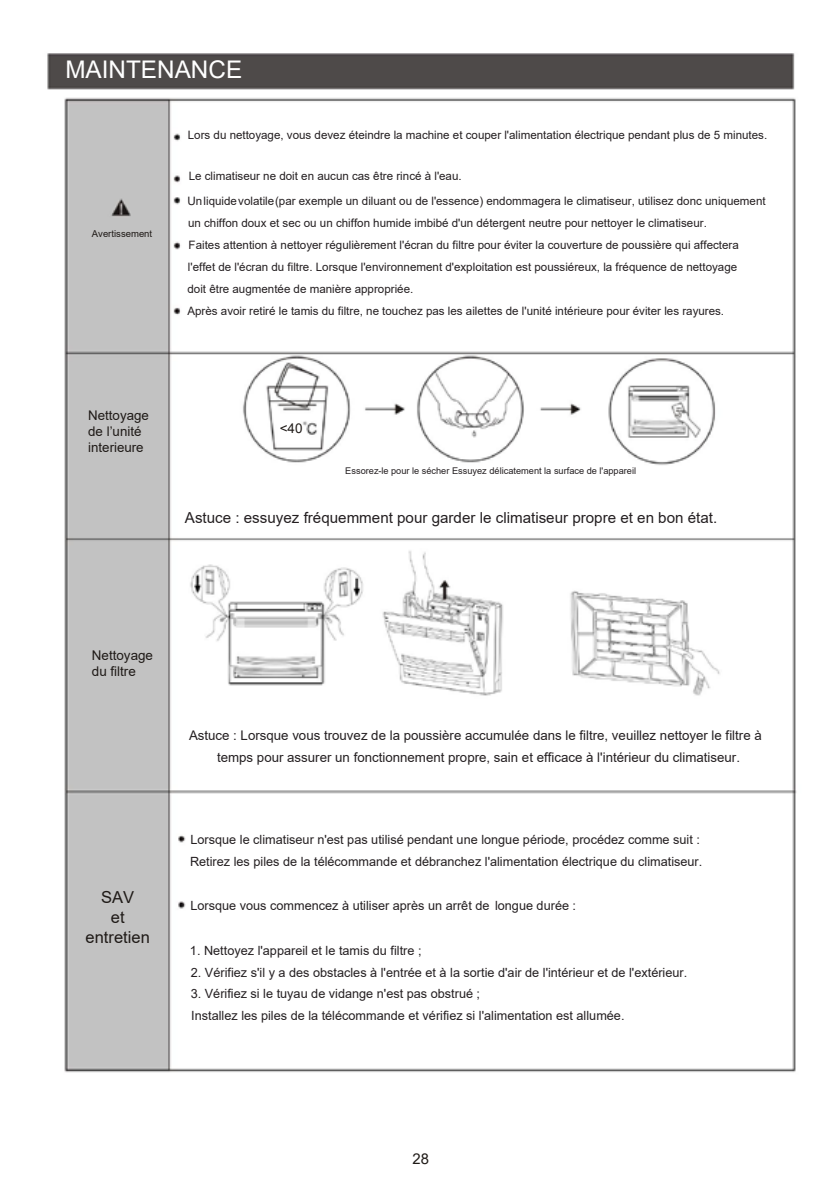
<style>
.page{position:relative;width:840px;height:1192px;background:#fff}
.page>*{position:absolute;margin:0;border:0;box-sizing:border-box;transform-origin:0 0}
.t1{font:24.4px "Arial";color:#fff}
.t2{font:16.6px/19.8px "Arial";color:#1f1a17;text-align:center}
.t3{font:15.2px "Arial";color:#241f21}
.t4{font:14.8px "Arial";color:#1f1a17}
.t5{font:13.4px/16px "Arial";color:#1f1a17}
.t6{font:13.2px/22px "Arial";color:#241f21;text-align:center}
.t7{font:12.6px/22px "Arial";color:#241f21}
.t8{font:11.6px/22px "Arial";color:#241f21}
.t9{font:9.6px "Arial";color:#1f1a17}
.t10{font:9.2px "Arial";color:#241f21}
</style>
<div class="page">
<img style="left:47px;top:53px;width:750px;height:1020px">
<h1 class="t1" style="left:65px;top:53px;width:178px">MAINTENANCE</h1>
<p class="t8" style="left:188px;top:124px;width:581px">Lors du nettoyage, vous devez éteindre la machine et couper l'alimentation électrique pendant plus de 5 minutes.</p>
<p class="t9" style="left:92px;top:227px;width:62px">Avertissement</p>
<p class="t8" style="left:189px;top:165px;width:275px">Le climatiseur ne doit en aucun cas être rincé à l'eau.</p>
<p class="t8" style="left:188px;top:190px;width:580px">Un liquide volatile (par exemple un diluant ou de l'essence) endommagera le climatiseur, utilisez donc uniquement un chiffon doux et sec ou un chiffon humide imbibé d'un détergent neutre pour nettoyer le climatiseur.</p>
<p class="t8" style="left:187px;top:234px;width:553px">Faites attention à nettoyer régulièrement l'écran du filtre pour éviter la couverture de poussière qui affectera l'effet de l'écran du filtre. Lorsque l'environnement d'exploitation est poussiéreux, la fréquence de nettoyage doit être augmentée de manière appropriée.</p>
<p class="t8" style="left:187px;top:299px;width:538px">Après avoir retiré le tamis du filtre, ne touchez pas les ailettes de l'unité intérieure pour éviter les rayures.</p>
<p class="t5" style="left:88px;top:407px;width:62px">Nettoyage de l’unité interieure</p>
<p class="t5" style="left:280px;top:420px;width:24px">&lt;40</p>
<p class="t10" style="left:345px;top:465px;width:292px">Essorez-le pour le sécher Essuyez délicatement la surface de l'appareil</p>
<h3 class="t3" style="left:185px;top:507px;width:534px">Astuce : essuyez fréquemment pour garder le climatiseur propre et en bon état.</h3>
<p class="t5" style="left:92px;top:647px;width:63px">Nettoyage du filtre</p>
<h2 class="t2" style="left:86px;top:887px;width:66px">SAV<br>et entretien</h2>
<p class="t6" style="left:189px;top:724px;width:574px">Astuce : Lorsque vous trouvez de la poussière accumulée dans le filtre, veuillez nettoyer le filtre à temps pour assurer un fonctionnement propre, sain et efficace à l'intérieur du climatiseur.</p>
<p class="t7" style="left:190px;top:828px;width:514px">Lorsque le climatiseur n'est pas utilisé pendant une longue période, procédez comme suit :<br>Retirez les piles de la télécommande et débranchez l'alimentation électrique du climatiseur.</p>
<p class="t7" style="left:190px;top:894px;width:387px">Lorsque vous commencez à utiliser après un arrêt de longue durée :</p>
<p class="t7" style="left:190px;top:939px;width:233px">1. Nettoyez l'appareil et le tamis du filtre ;</p>
<p class="t7" style="left:191px;top:961px;width:498px">2. Vérifiez s'il y a des obstacles à l'entrée et à la sortie d'air de l'intérieur et de l'extérieur.</p>
<p class="t7" style="left:191px;top:982px;width:435px">3. Vérifiez si le tuyau de vidange n'est pas obstrué ;<br>Installez les piles de la télécommande et vérifiez si l'alimentation est allumée.</p>
<p class="t4" style="left:413px;top:1149px;width:18px">28</p>
</div>
